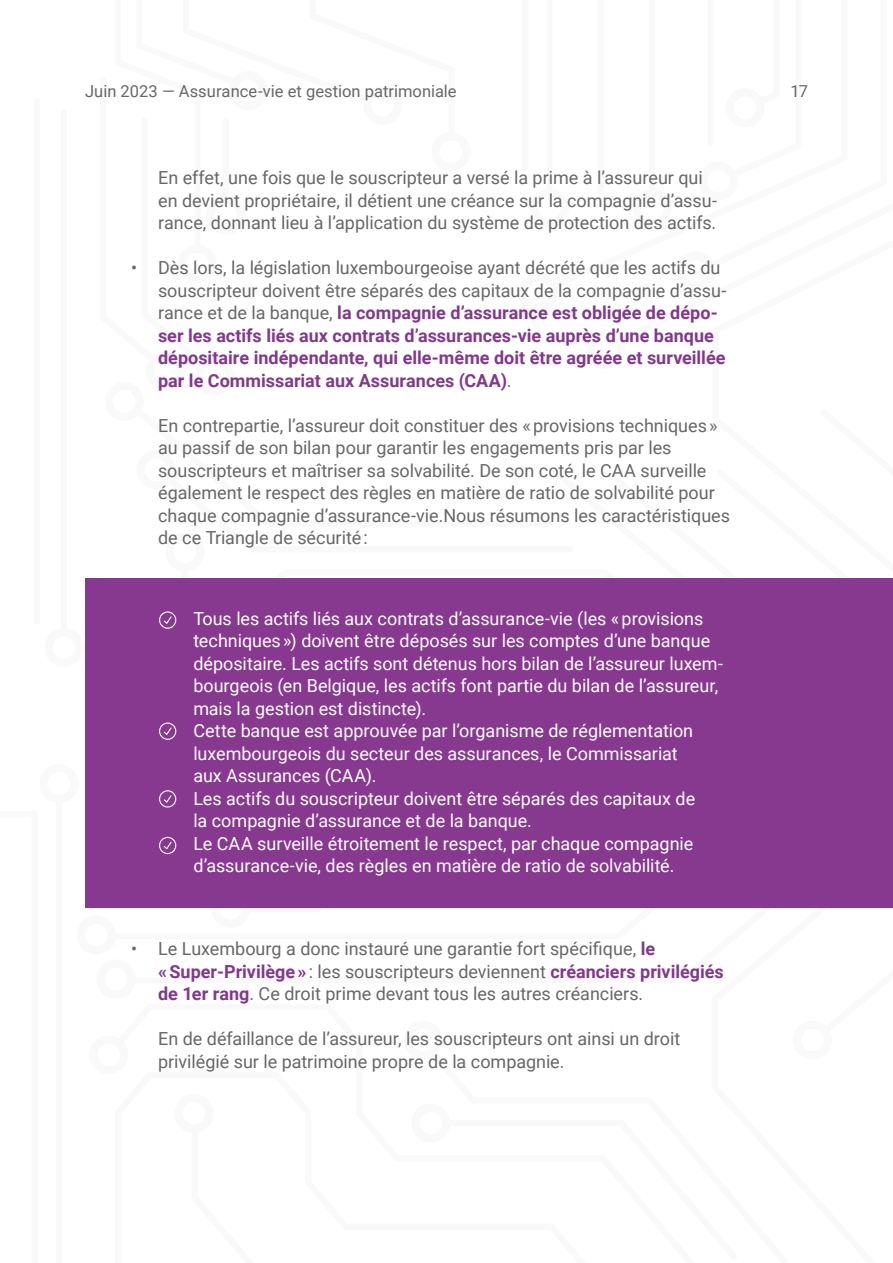
<style>
.page{position:relative;width:893px;height:1263px;background:#fff}
.page>*{position:absolute;margin:0;border:0;box-sizing:border-box;transform-origin:0 0}
.t1{font:18px/22.5px "Roboto";color:#666766}
.Corps{font:18px/22.5px "Roboto";letter-spacing:-.005em;color:#fff}
.t2{font:700 18px/22.5px "Roboto";color:#82388d}
.t3{font:16.5px "Roboto";color:#666766}
.s1{font-weight:400;color:#666766}
.s2{font-weight:700;color:#82388d}
</style>
<div class="page">
<div style="left:56px;top:799px;width:6px;height:464px;background:#f9f9f9"></div>
<div style="left:40px;top:764px;width:38px;height:39px;border:8px solid #ccc;border-radius:50%"></div>
<div style="left:61px;top:112px;width:6px;height:520px;background:#f9f9f9"></div>
<div style="left:34px;top:102px;width:6px;height:519px;background:#f9f9f9"></div>
<div style="left:44px;top:628px;width:39px;height:39px;border:8px solid #ccc;border-radius:50%"></div>
<div style="left:530px;top:189px;width:39px;height:39px;border:8px solid #ccc;border-radius:50%"></div>
<div style="left:522px;top:0;width:6px;height:167px;background:#f9f9f9"></div>
<div style="left:587px;top:330px;width:38px;height:39px;border:8px solid #ccc;border-radius:50%"></div>
<div style="left:195px;top:357px;width:39px;height:39px;border:8px solid #ccc;border-radius:50%"></div>
<div style="left:146px;top:352px;width:39px;height:39px;border:8px solid #ccc;border-radius:50%"></div>
<div style="left:432px;top:132px;width:38px;height:39px;border:8px solid #ccc;border-radius:50%"></div>
<svg style="left:544px;top:189px;width:25px;height:39px"></svg>
<div style="left:518px;top:274px;width:39px;height:39px;border:8px solid #ccc;border-radius:50%"></div>
<div style="left:699px;top:162px;width:39px;height:38px;border:8px solid #ccc;border-radius:50%"></div>
<div style="left:166px;top:532px;width:38px;height:39px;border:8px solid #ccc;border-radius:50%"></div>
<svg style="left:146px;top:132px;width:312px;height:241px"></svg>
<div style="left:89px;top:1035px;width:39px;height:39px;border:8px solid #ccc;border-radius:50%"></div>
<div style="left:96px;top:960px;width:39px;height:38px;border:8px solid #ccc;border-radius:50%"></div>
<div style="left:77px;top:916px;width:39px;height:38px;border:8px solid #ccc;border-radius:50%"></div>
<div style="left:211px;top:889px;width:39px;height:39px;border:8px solid #ccc;border-radius:50%"></div>
<svg style="left:166px;top:532px;width:38px;height:23px"></svg>
<div style="left:105px;top:382px;width:39px;height:39px;border:8px solid #ccc;border-radius:50%"></div>
<svg style="left:612px;top:184px;width:126px;height:165px"></svg>
<div style="left:85px;top:578px;width:808px;height:330px;background:#87388f"></div>
<svg style="left:159px;top:562px;width:32px;height:293px"></svg>
<p class="t3" style="left:85px;top:80px;width:373px">Juin 2023 — Assurance-vie et gestion patrimoniale</p>
<p class="t3" style="left:790px;top:80px;width:19px">17</p>
<p class="t1" style="left:158px;top:166px;width:560px">En effet, une fois que le souscripteur a versé la prime à l’assureur qui en devient propriétaire, il détient une créance sur la compagnie d’assu&shy;rance, donnant lieu à l’application du système de protection des actifs.</p>
<p class="t2" style="left:158px;top:256px;width:570px;text-indent:-27px"><span class="s1">• Dès lors, la législation luxembourgeoise ayant décrété que les actifs du souscripteur doivent être séparés des capitaux de la compagnie d’assu&shy;rance et de la banque,</span> la compagnie d’assurance est obligée de dépo&shy;ser les actifs liés aux contrats d’assurances-vie auprès d’une banque dépositaire indépendante, qui elle-même doit être agréée et surveillée par le Commissariat aux Assurances (CAA)<span class="s1">.</span></p>
<p class="t1" style="left:158px;top:413px;width:573px">En contrepartie, l’assureur doit constituer des « provisions techniques » au passif de son bilan pour garantir les engagements pris par les souscripteurs et maîtriser sa solvabilité. De son coté, le CAA surveille également le respect des règles en matière de ratio de solvabilité pour chaque compagnie d’assurance-vie.Nous résumons les caractéristiques de ce Triangle de sécurité :</p>
<p class="Corps" style="left:193px;top:607px;width:531px">Tous les actifs liés aux contrats d’assurance-vie (les « provisions techniques ») doivent être déposés sur les comptes d’une banque dépositaire. Les actifs sont détenus hors bilan de l’assureur luxem&shy;bourgeois (en Belgique, les actifs font partie du bilan de l’assureur, mais la gestion est distincte).</p>
<p class="Corps" style="left:193px;top:719px;width:501px">Cette banque est approuvée par l’organisme de réglementation luxembourgeois du secteur des assurances, le Commissariat aux Assurances (CAA).</p>
<p class="Corps" style="left:193px;top:787px;width:503px">Les actifs du souscripteur doivent être séparés des capitaux de la compagnie d’assurance et de la banque.</p>
<p class="Corps" style="left:193px;top:832px;width:501px">Le CAA surveille étroitement le respect, par chaque compagnie d’assurance-vie, des règles en matière de ratio de solvabilité.</p>
<p class="t1" style="left:158px;top:937px;width:567px;text-indent:-27px">• Le Luxembourg a donc instauré une garantie fort spécifique, <span class="s2">le<br>« Super-Privilège »</span> : les souscripteurs deviennent <span class="s2">créanciers privilégiés de 1er rang</span>. Ce droit prime devant tous les autres créanciers.</p>
<p class="t1" style="left:158px;top:1027px;width:524px">En de défaillance de l’assureur, les souscripteurs ont ainsi un droit privilégié sur le patrimoine propre de la compagnie.</p>
</div>
